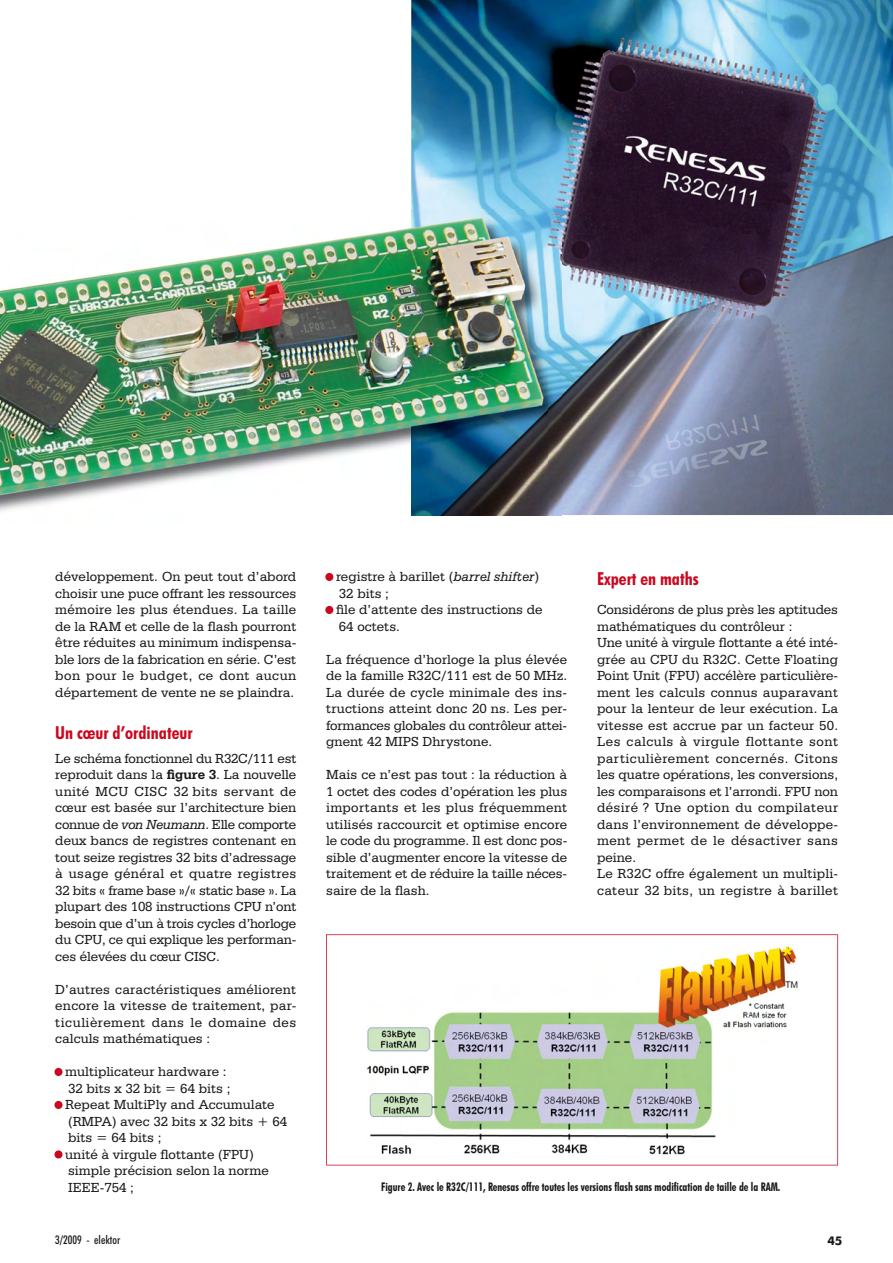
<style>
.page{position:relative;width:893px;height:1263px;background:#fff}
.page>*{position:absolute;margin:0;border:0;box-sizing:border-box;transform-origin:0 0}
.t1{font:700 condensed 18px "Futura BT";color:#cc071e}
.t2{font:13.95px/16.5px "Serifa BT";color:#1a171b;text-align:justify}
.t3{font:700 condensed 12px "Futura BT";color:#1a171b;scale:.9 1}
.t4{font:500 condensed 12px "Futura BT";color:#1a171b}
.t5{font:700 12px "Futura BT";color:#1a171b}
.s1{font-weight:700}
.s2{font-style:italic}
.s3{color:#cc071e}
</style>
<div class="page">
<img style="left:411px;top:0;width:481px;height:515px">
<img style="left:448px;top:216px;width:113px;height:299px">
<img style="left:411px;top:209px;width:136px;height:7px">
<img style="left:0;top:216px;width:448px;height:300px">
<img style="left:447px;top:472px;width:100px;height:44px">
<svg style="left:326px;top:934px;width:512px;height:231px"></svg>
<p class="t2" style="left:55px;top:569px;width:242px">développement. On peut tout d’abord choisir une puce offrant les ressources mémoire les plus étendues. La taille de la RAM et celle de la flash pourront être réduites au minimum indispensa&shy;ble lors de la fabrication en série. C’est bon pour le budget, ce dont aucun département de vente ne se plaindra.</p>
<p class="t1" style="left:55px;top:722px;width:139px">Un cœur d’ordinateur</p>
<p class="t2" style="left:55px;top:751px;width:243px">Le schéma fonctionnel du R32C/111 est reproduit dans la <span class="s1">figure 3</span>. La nouvelle unité MCU CISC 32 bits servant de cœur est basée sur l’architecture bien connue de <span class="s2">von Neumann</span>. Elle comporte deux bancs de registres contenant en tout seize registres 32 bits d’adressage à usage général et quatre registres 32 bits « frame base »/« static base ». La plupart des 108 instructions CPU n’ont besoin que d’un à trois cycles d’horloge du CPU, ce qui explique les performan&shy;ces élevées du cœur CISC.</p>
<p class="t2" style="left:55px;top:982px;width:242px">D’autres caractéristiques améliorent encore la vitesse de traitement, par&shy;ticulièrement dans le domaine des calculs mathématiques :</p>
<p class="t2" style="left:55px;top:1064px;width:176px;text-align:right"><span class="s3">•</span> multiplicateur hardware :<br>32 bits x 32 bit = 64 bits ;</p>
<p class="t2" style="left:68px;top:1097px;width:221px;text-align:left;text-indent:-13px"><span class="s3">•</span> Repeat MultiPly and Accumulate (RMPA) avec 32 bits x 32 bits + 64 bits = 64 bits ;</p>
<p class="t2" style="left:68px;top:1147px;width:202px;text-align:left;text-indent:-13px"><span class="s3">•</span> unité à virgule flottante (FPU) simple précision selon la norme<br>IEEE-754 ;</p>
<p class="t2" style="left:339px;top:569px;width:202px;text-indent:-13px"><span class="s3">•</span> registre à barillet (<span class="s2">barrel shifter</span>)<br>32 bits ;</p>
<p class="t2" style="left:339px;top:602px;width:205px;text-indent:-13px"><span class="s3">•</span> file d’attente des instructions de<br>64 octets.</p>
<p class="t2" style="left:326px;top:652px;width:242px">La fréquence d’horloge la plus élevée de la famille R32C/111 est de 50 MHz.<br>La durée de cycle minimale des ins&shy;tructions atteint donc 20 ns. Les per&shy;formances globales du contrôleur attei&shy;gnent 42 MIPS Dhrystone.</p>
<p class="t2" style="left:326px;top:767px;width:243px">Mais ce n’est pas tout : la réduction à 1 octet des codes d’opération les plus importants et les plus fréquemment utilisés raccourcit et optimise encore le code du programme. Il est donc pos&shy;sible d’augmenter encore la vitesse de traitement et de réduire la taille néces&shy;saire de la flash.</p>
<p class="t1" style="left:597px;top:568px;width:103px">Expert en maths</p>
<p class="t2" style="left:597px;top:602px;width:242px;text-align:left">Considérons de plus près les aptitudes mathématiques du contrôleur :<br>Une unité à virgule flottante a été inté&shy;grée au CPU du R32C. Cette Floating Point Unit (FPU) accélère particulière&shy;ment les calculs connus auparavant pour la lenteur de leur exécution. La vitesse est accrue par un facteur 50.<br>Les calculs à virgule flottante sont particulièrement concernés. Citons les quatre opérations, les conversions, les comparaisons et l’arrondi. FPU non désiré ? Une option du compilateur dans l’environnement de développe&shy;ment permet de le désactiver sans peine.<br>Le R32C offre également un multipli&shy;cateur 32 bits, un registre à barillet</p>
<p class="t3" style="left:381px;top:1180px;width:445px">Figure 2. Avec le R32C/111, Renesas offre toutes les versions flash sans modification de taille de la RAM.</p>
<p class="t4" style="left:55px;top:1235px;width:67px">3/2009 - elektor</p>
<p class="t5" style="left:827px;top:1236px;width:16px">45</p>
</div>
